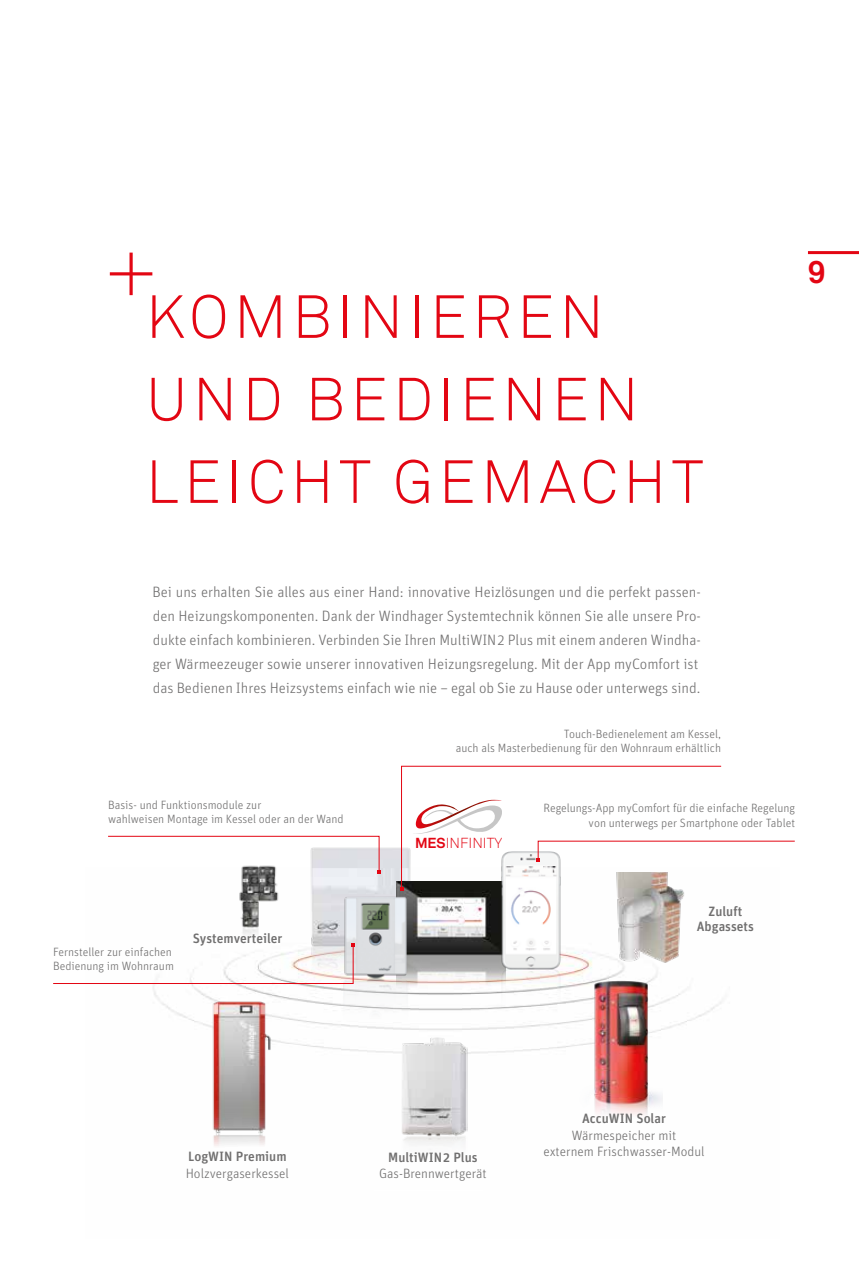
<style>
.page{position:relative;width:859px;height:1263px;background:#fff}
.page>*{position:absolute;margin:0;border:0;box-sizing:border-box;transform-origin:0 0}
.t1{font:300 60px/82.5px "Akkurat Pro";letter-spacing:.09em;color:#e30613}
.t2{font:700 31.5px "Akkurat Pro";color:#e30613}
.t3{font:300 15px/24px "Unit OT";color:#706f6f}
.t4{font:300 14.4px "Akkurat Pro";color:#e30613}
.t5{font:300 13.5px/16.2px "Unit OT";color:#706f6f;text-align:center}
.t6{font:500 13.5px/15px "Unit OT";color:#706f6f;text-align:center}
.t7{font:300 12px/14.4px "Unit OT";color:#706f6f;text-align:right}
.s1{font-weight:700}
</style>
<div class="page">
<img style="left:153px;top:951px;width:569px;height:180px">
<img style="left:311px;top:847px;width:89px;height:97px">
<img style="left:396px;top:882px;width:102px;height:118px">
<img style="left:328px;top:893px;width:105px;height:129px">
<svg style="left:53px;top:944px;width:302px;height:40px"></svg>
<img style="left:498px;top:890px;width:65px;height:199px">
<svg style="left:108px;top:835px;width:273px;height:39px"></svg>
<img style="left:578px;top:967px;width:84px;height:151px">
<img style="left:236px;top:844px;width:49px;height:91px">
<svg style="left:400px;top:765px;width:395px;height:125px"></svg>
<img style="left:156px;top:997px;width:172px;height:149px">
<img style="left:601px;top:873px;width:94px;height:91px">
<img style="left:400px;top:1037px;width:67px;height:99px">
<svg style="left:110px;top:253px;width:42px;height:42px"></svg>
<hr style="left:808px;top:251px;width:51px;height:3px;background:#e30613">
<h1 class="t1" style="left:146px;top:276px;width:559px">KOMBINIEREN<br>UND BEDIENEN<br>LEICHT GEMACHT</h1>
<h2 class="t2" style="left:808px;top:253px;width:19px">9</h2>
<p class="t3" style="left:152px;top:580px;width:550px">Bei uns erhalten Sie alles aus einer Hand: innovative Heizlösungen und die perfekt passen&shy;den Heizungskomponenten. Dank der Windhager Systemtechnik können Sie alle unsere Pro&shy;dukte einfach kombinieren. Verbinden Sie Ihren MultiWIN2 Plus mit einem anderen Windha&shy;ger Wärmeezeuger sowie unserer innovativen Heizungsregelung. Mit der App myComfort ist das Bedienen Ihres Heizsystems einfach wie nie – egal ob Sie zu Hause oder unterwegs sind.</p>
<p class="t7" style="left:108px;top:797px;width:237px;text-align:left">Basis- und Funktionsmodule zur<br>wahlweisen Montage im Kessel oder an der Wand</p>
<p class="t7" style="left:53px;top:945px;width:122px;text-align:left">Fernsteller zur einfachen<br>Bedienung im Wohnraum</p>
<p class="t6" style="left:193px;top:931px;width:91px">Systemverteiler</p>
<p class="t7" style="left:456px;top:726px;width:267px">Touch-Bedienelement am Kessel,<br>auch als Masterbedienung für den Wohnraum erhältlich</p>
<p class="t4" style="left:415px;top:834px;width:89px"><span class="s1">MES</span>INFINITY</p>
<p class="t7" style="left:543px;top:801px;width:253px">Regelungs-App myComfort für die einfache Regelung von unterwegs per Smartphone oder Tablet</p>
<p class="t6" style="left:697px;top:904px;width:59px">Zuluft<br>Abgassets</p>
<p class="t6" style="left:188px;top:1149px;width:100px">LogWIN Premium</p>
<p class="t5" style="left:186px;top:1165px;width:105px">Holzvergaserkessel</p>
<p class="t6" style="left:388px;top:1149px;width:91px">MultiWIN2 Plus</p>
<p class="t5" style="left:379px;top:1165px;width:109px">Gas-Brennwertgerät</p>
<p class="t6" style="left:582px;top:1111px;width:85px">AccuWIN Solar</p>
<p class="t5" style="left:544px;top:1127px;width:163px">Wärmespeicher mit<br>externem Frischwasser-Modul</p>
</div>
